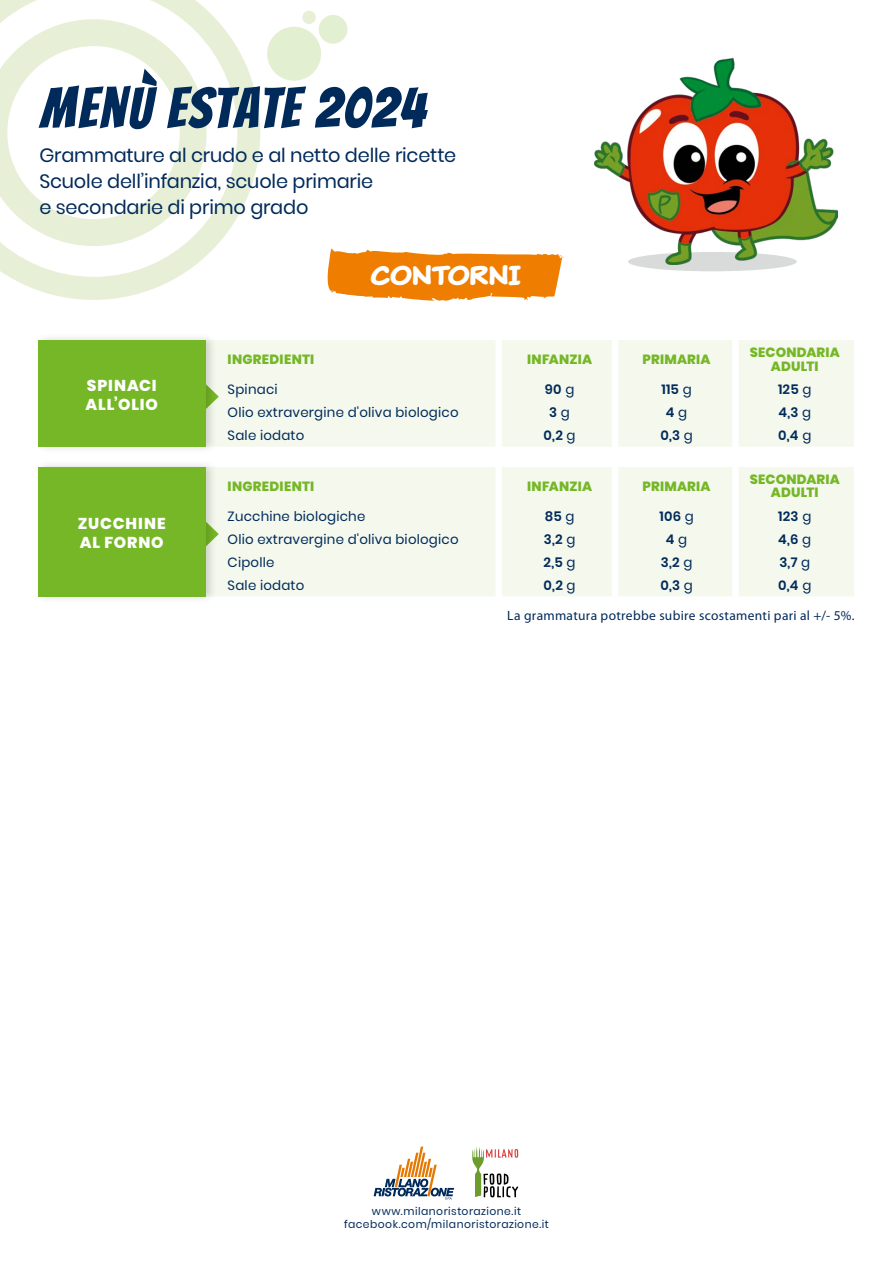
<style>
.page{position:relative;width:893px;height:1263px;background:#fff}
.page>*{position:absolute;margin:0;border:0;box-sizing:border-box;transform-origin:0 0}
.t1{font:56.7px "Bangers";letter-spacing:.025em;color:#002a5a}
.t2{font:700 27px "Classic Comic";color:#fff}
.t3{font:19.35px/26.2px "Poppins";letter-spacing:-.01em;color:#002a5a}
.t4{font:800 15.75px/18.9px "Poppins";letter-spacing:.055em;color:#fff}
.t5{font:13.5px "Myriad Pro";letter-spacing:.02em;color:#002a5a}
.t6{font:13.35px "Poppins";letter-spacing:.015em;color:#002a5a}
.t7{font:800 13.35px/13.4px "Poppins";letter-spacing:.015em;color:#75b726;text-align:center}
.t8{font:600 13.35px "Poppins";letter-spacing:.015em;color:#002a5a}
.t9{font:10.8px/12.9px "Poppins";letter-spacing:.045em;color:#002a5a;text-align:center}
.s1{font-weight:400}
</style>
<div class="page">
<svg style="left:0;top:0;width:260px;height:300px"></svg>
<svg style="left:267px;top:15px;width:81px;height:66px"></svg>
<div style="left:302px;top:10px;width:14px;height:14px;background:#e7f0d7;border-radius:50%"></div>
<svg style="left:327px;top:249px;width:237px;height:52px"></svg>
<svg style="left:374px;top:1146px;width:80px;height:54px"></svg>
<svg style="left:472px;top:1147px;width:46px;height:50px"></svg>
<div style="left:628px;top:252px;width:169px;height:19px;background:#d9dada;border-radius:50%"></div>
<img style="left:594px;top:57px;width:243px;height:207px">
<div style="left:218px;top:340px;width:636px;height:107px;background:#f4f8ed"></div>
<svg style="left:218px;top:381px;width:1px;height:32px"></svg>
<div style="left:34px;top:332px;width:184px;height:123px;background:#000;opacity:.16"></div>
<div style="left:38px;top:340px;width:167px;height:107px;background:#75b726"></div>
<div style="left:218px;top:467px;width:636px;height:129px;background:#f4f8ed"></div>
<svg style="left:218px;top:518px;width:1px;height:32px"></svg>
<div style="left:34px;top:459px;width:184px;height:145px;background:#000;opacity:.16"></div>
<div style="left:38px;top:467px;width:167px;height:129px;background:#75b726"></div>
<div style="left:612px;top:340px;width:6px;height:738px;background:#fff"></div>
<div style="left:495px;top:340px;width:7px;height:738px;background:#fff"></div>
<div style="left:732px;top:340px;width:7px;height:738px;background:#fff"></div>
<h1 class="t1" style="left:40px;top:75px;width:387px">Menù ESTATE 2024</h1>
<h3 class="t3" style="left:39px;top:142px;width:418px">Grammature al crudo e al netto delle ricette<br>Scuole dell’infanzia, scuole primarie<br>e secondarie di primo grado</h3>
<p class="t4" style="left:86px;top:376px;width:74px">SPINACI<br>ALL’OLIO</p>
<p class="t4" style="left:78px;top:514px;width:90px">ZUCCHINE<br>AL FORNO</p>
<h2 class="t2" style="left:370px;top:258px;width:152px">CONTORNI</h2>
<p class="t7" style="left:228px;top:353px;width:88px">INGREDIENTI</p>
<p class="t7" style="left:527px;top:353px;width:67px">INFANZIA</p>
<p class="t7" style="left:643px;top:353px;width:69px">PRIMARIA</p>
<p class="t7" style="left:750px;top:346px;width:92px">SECONDARIA<br>ADULTI</p>
<p class="t6" style="left:228px;top:382px;width:52px">Spinaci</p>
<p class="t8" style="left:545px;top:382px;width:31px">90 <span class="s1">g</span></p>
<p class="t8" style="left:661px;top:382px;width:32px">115 <span class="s1">g</span></p>
<p class="t8" style="left:778px;top:382px;width:35px">125 <span class="s1">g</span></p>
<p class="t6" style="left:228px;top:405px;width:232px">Olio extravergine d'oliva biologico</p>
<p class="t8" style="left:549px;top:405px;width:22px">3 <span class="s1">g</span></p>
<p class="t8" style="left:666px;top:405px;width:23px">4 <span class="s1">g</span></p>
<p class="t8" style="left:778px;top:405px;width:34px">4,3 <span class="s1">g</span></p>
<p class="t6" style="left:228px;top:428px;width:78px">Sale iodato</p>
<p class="t8" style="left:544px;top:428px;width:33px">0,2 <span class="s1">g</span></p>
<p class="t8" style="left:660px;top:428px;width:34px">0,3 <span class="s1">g</span></p>
<p class="t8" style="left:778px;top:428px;width:35px">0,4 <span class="s1">g</span></p>
<p class="t7" style="left:228px;top:479px;width:88px">INGREDIENTI</p>
<p class="t7" style="left:527px;top:479px;width:67px">INFANZIA</p>
<p class="t7" style="left:643px;top:479px;width:69px">PRIMARIA</p>
<p class="t7" style="left:750px;top:473px;width:92px">SECONDARIA<br>ADULTI</p>
<p class="t6" style="left:228px;top:509px;width:139px">Zucchine biologiche</p>
<p class="t8" style="left:545px;top:509px;width:31px">85 <span class="s1">g</span></p>
<p class="t8" style="left:659px;top:509px;width:36px">106 <span class="s1">g</span></p>
<p class="t8" style="left:778px;top:509px;width:35px">123 <span class="s1">g</span></p>
<p class="t6" style="left:228px;top:531px;width:232px">Olio extravergine d'oliva biologico</p>
<p class="t8" style="left:544px;top:531px;width:33px">3,2 <span class="s1">g</span></p>
<p class="t8" style="left:666px;top:531px;width:23px">4 <span class="s1">g</span></p>
<p class="t8" style="left:778px;top:531px;width:35px">4,6 <span class="s1">g</span></p>
<p class="t6" style="left:228px;top:554px;width:48px">Cipolle</p>
<p class="t8" style="left:544px;top:554px;width:33px">2,5 <span class="s1">g</span></p>
<p class="t8" style="left:661px;top:554px;width:33px">3,2 <span class="s1">g</span></p>
<p class="t8" style="left:779px;top:554px;width:32px">3,7 <span class="s1">g</span></p>
<p class="t6" style="left:228px;top:577px;width:78px">Sale iodato</p>
<p class="t8" style="left:544px;top:577px;width:33px">0,2 <span class="s1">g</span></p>
<p class="t8" style="left:660px;top:577px;width:34px">0,3 <span class="s1">g</span></p>
<p class="t8" style="left:778px;top:577px;width:35px">0,4 <span class="s1">g</span></p>
<p class="t5" style="left:507px;top:608px;width:349px">La grammatura potrebbe subire scostamenti pari al +/- 5%.</p>
<p class="t9" style="left:344px;top:1205px;width:206px">www.milanoristorazione.it facebook.com/milanoristorazione.it</p>
</div>
